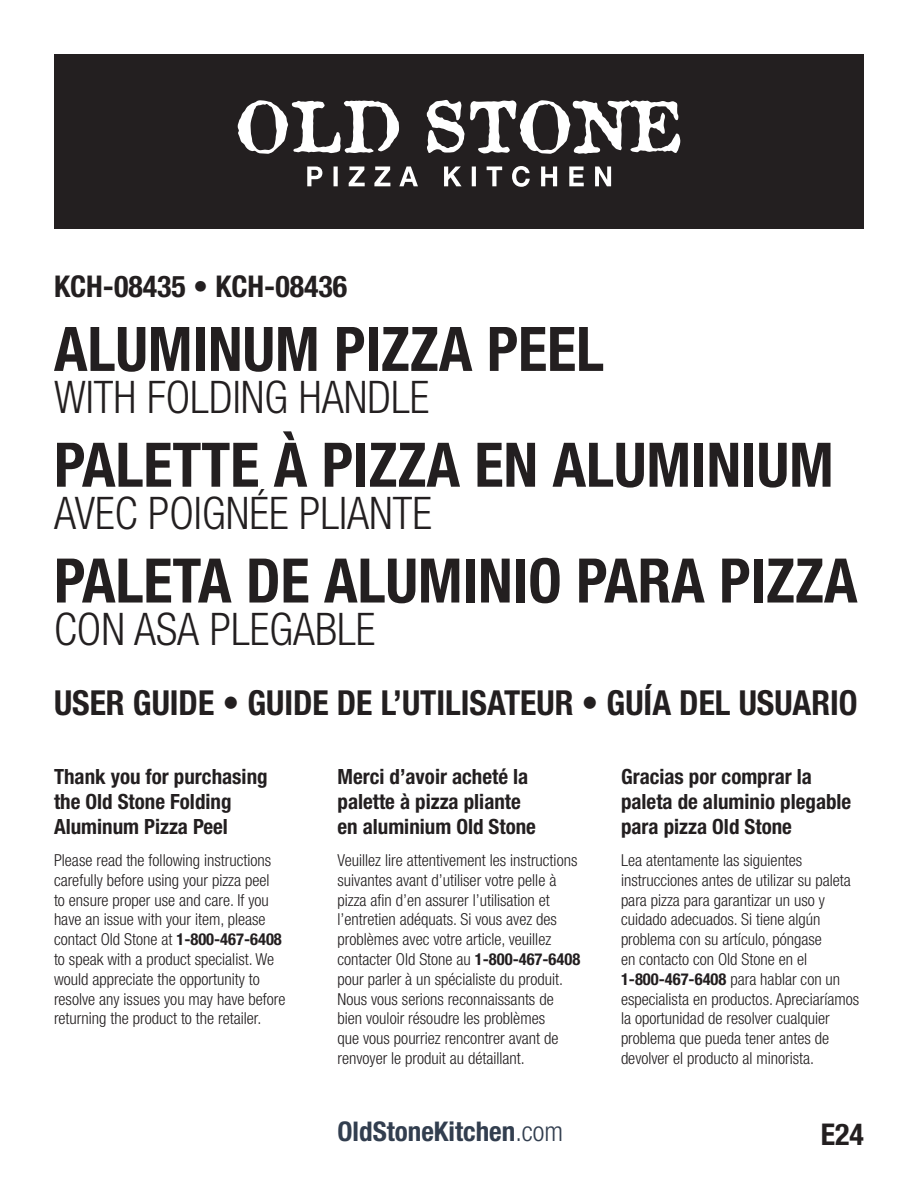
<style>
.page{position:relative;width:918px;height:1188px;background:#fff}
.page>*{position:absolute;margin:0;border:0;box-sizing:border-box;transform-origin:0 0}
.t1{font:700 condensed 61.5px "Helvetica Neue LT Std";color:#231f20}
.t2{font:300 condensed 45px "Helvetica Neue LT Std";color:#231f20}
.t3{font:700 condensed 34.5px "Helvetica Neue LT Std";color:#231f20}
.t4{font:700 condensed 30px "Helvetica Neue LT Std";color:#231f20}
.t5{font:700 condensed 27.15px "Helvetica Neue LT Std";color:#323e4f}
.t6{font:700 condensed 21px/25.2px "Helvetica Neue LT Std";color:#231f20}
.t7{font:300 condensed 16.5px/19.8px "Helvetica Neue LT Std";color:#231f20}
.s1{font-weight:700}
.s2{font-weight:300}
</style>
<div class="page">
<div style="left:54px;top:54px;width:810px;height:175px;background:#231f20"></div>
<svg style="left:307px;top:166px;width:304px;height:21px"></svg>
<svg style="left:238px;top:100px;width:442px;height:54px"></svg>
<h3 class="t4" style="left:54px;top:268px;width:295px">KCH-08435 • KCH-08436</h3>
<h1 class="t1" style="left:54px;top:312px;width:552px">ALUMINUM PIZZA PEEL</h1>
<h2 class="t2" style="left:54px;top:371px;width:377px">WITH FOLDING HANDLE</h2>
<h1 class="t1" style="left:54px;top:428px;width:781px">PALETTE À PIZZA EN ALUMINIUM</h1>
<h2 class="t2" style="left:54px;top:487px;width:380px">AVEC POIGNÉE PLIANTE</h2>
<h1 class="t1" style="left:54px;top:543px;width:805px">PALETA DE ALUMINIO PARA PIZZA</h1>
<h2 class="t2" style="left:54px;top:603px;width:323px">CON ASA PLEGABLE</h2>
<h3 class="t3" style="left:54px;top:682px;width:805px">USER GUIDE • GUIDE DE L’UTILISATEUR • GUÍA DEL USUARIO</h3>
<p class="t6" style="left:54px;top:763px;width:215px">Thank you for purchasing the Old Stone Folding<br>Aluminum Pizza Peel</p>
<p class="t7" style="left:54px;top:850px;width:233px">Please read the following instructions carefully before using your pizza peel<br>to ensure proper use and care. If you have an issue with your item, please contact Old Stone at <span class="s1">1-800-467-6408 </span>to speak with a product specialist. We would appreciate the opportunity to resolve any issues you may have before returning the product to the retailer.</p>
<p class="t6" style="left:338px;top:763px;width:200px">Merci d’avoir acheté la palette à pizza pliante en aluminium Old Stone</p>
<p class="t7" style="left:338px;top:850px;width:244px">Veuillez lire attentivement les instructions suivantes avant d’utiliser votre pelle à pizza afin d’en assurer l’utilisation et l’entretien adéquats. Si vous avez des problèmes avec votre article, veuillez contacter Old Stone au <span class="s1">1-800-467-6408 </span>pour parler à un spécialiste du produit.<br>Nous vous serions reconnaissants de bien vouloir résoudre les problèmes<br>que vous pourriez rencontrer avant de renvoyer le produit au détaillant.</p>
<p class="t6" style="left:621px;top:763px;width:232px">Gracias por comprar la paleta de aluminio plegable para pizza Old Stone</p>
<p class="t7" style="left:621px;top:850px;width:240px">Lea atentamente las siguientes instrucciones antes de utilizar su paleta para pizza para garantizar un uso y cuidado adecuados. Si tiene algún problema con su artículo, póngase<br>en contacto con Old Stone en el <span class="s1">1-800-467-6408</span> para hablar con un especialista en productos. Apreciaríamos la oportunidad de resolver cualquier problema que pueda tener antes de devolver el producto al minorista.</p>
<h3 class="t5" style="left:337px;top:1115px;width:227px">OldStoneKitchen<span class="s2">.com</span></h3>
<h3 class="t4" style="left:821px;top:1116px;width:45px">E24</h3>
</div>
